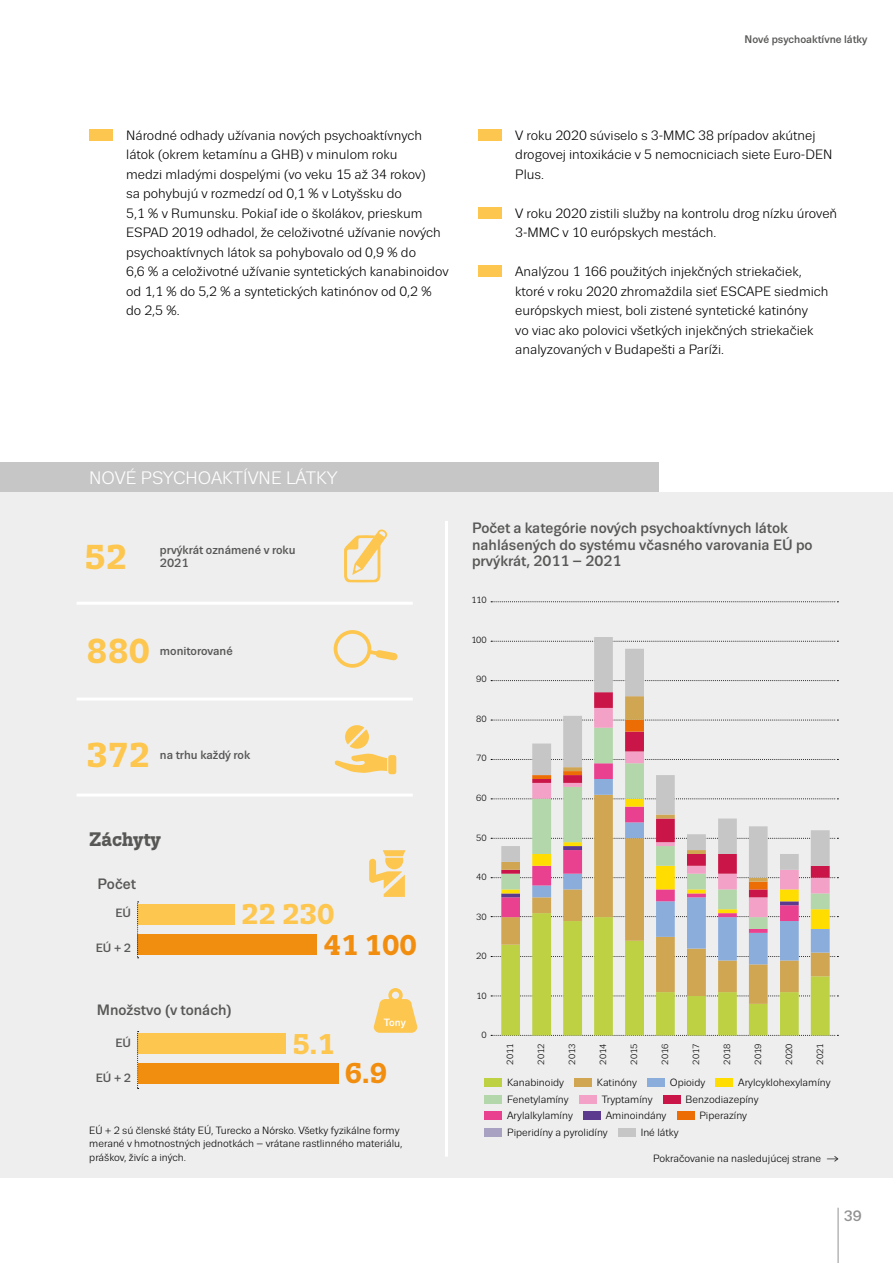
<style>
.page{position:relative;width:893px;height:1263px;background:#fff}
.page>*{position:absolute;margin:0;border:0;box-sizing:border-box;transform-origin:0 0}
.t1{font:700 34.5px "Trivia Slab";color:#fdc64f}
.t2{font:700 28.5px "Trivia Slab";color:#f28e0f}
.t3{font:700 28.5px "Trivia Slab";color:#fdc64f}
.infographic_slab{font:700 19.5px "Trivia Slab";color:#575756}
.picture_number__grey{font:18px "Trivia Sans";color:#fff}
.infographs_name{font:500 15px/16.5px "Trivia Sans";color:#575756}
.t4{font:500 15px "Trivia Sans";color:#929292}
.regular_text{font:13.5px/19.5px "Trivia Sans";color:#000}
.picture_name{font:500 12px/13.5px "Trivia Sans";color:#575756}
.picture_name_right{font:500 12px "Trivia Sans";color:#575756}
.t5{font:500 10.95px "Trivia Sans";color:#575756}
.picture_description{font:10.5px/13.5px "Trivia Sans";color:#000}
.picture_name-2{font:500 10.5px "Trivia Sans";color:#fff}
.graph_legend{font:9px "Trivia Sans";letter-spacing:-.01em;color:#000}
.s1{font-style:inherit}
</style>
<div class="page">
<div style="left:0;top:492px;width:893px;height:686px;background:#eee"></div>
<hr style="left:838px;top:1208px;width:1px;height:55px;background:#929292">
<div style="left:89px;top:129px;width:24px;height:12px;background:#fdc64f"></div>
<div style="left:478px;top:129px;width:24px;height:12px;background:#fdc64f"></div>
<div style="left:478px;top:207px;width:24px;height:12px;background:#fdc64f"></div>
<div style="left:478px;top:266px;width:24px;height:11px;background:#fdc64f"></div>
<div style="left:0;top:462px;width:658px;height:30px;background:#c6c6c6"></div>
<hr style="left:445px;top:521px;width:3px;height:636px;background:#fff">
<hr style="left:77px;top:602px;width:336px;height:3px;background:#fff">
<hr style="left:77px;top:697px;width:336px;height:3px;background:#fff">
<hr style="left:77px;top:793px;width:336px;height:3px;background:#fff">
<svg style="left:344px;top:529px;width:43px;height:53px"></svg>
<svg style="left:334px;top:630px;width:63px;height:38px"></svg>
<div style="left:388px;top:755px;width:8px;height:19px;background:#fdc64f;border-radius:3px"></div>
<svg style="left:335px;top:725px;width:52px;height:48px"></svg>
<svg style="left:491px;top:601px;width:347px;height:1px"></svg>
<svg style="left:491px;top:680px;width:347px;height:1px"></svg>
<svg style="left:491px;top:641px;width:347px;height:1px"></svg>
<svg style="left:369px;top:850px;width:37px;height:47px"></svg>
<div style="left:138px;top:904px;width:97px;height:20px;background:#fdc64f"></div>
<div style="left:138px;top:935px;width:179px;height:20px;background:#f28e0f"></div>
<svg style="left:137px;top:902px;width:2px;height:56px"></svg>
<div style="left:138px;top:1034px;width:148px;height:20px;background:#fdc64f"></div>
<div style="left:138px;top:1063px;width:200px;height:20px;background:#f28e0f"></div>
<svg style="left:374px;top:988px;width:43px;height:45px"></svg>
<svg style="left:137px;top:1031px;width:2px;height:58px"></svg>
<div style="left:485px;top:1078px;width:17px;height:9px;background:#bdd143"></div>
<div style="left:574px;top:1078px;width:18px;height:9px;background:#d0a653"></div>
<div style="left:647px;top:1078px;width:18px;height:9px;background:#8baddc"></div>
<div style="left:716px;top:1078px;width:17px;height:9px;background:#fd0"></div>
<div style="left:485px;top:1095px;width:17px;height:8px;background:#b3d7ab"></div>
<div style="left:579px;top:1095px;width:17px;height:8px;background:#f3a1c6"></div>
<div style="left:663px;top:1095px;width:17px;height:8px;background:#ca1548"></div>
<div style="left:485px;top:1111px;width:17px;height:9px;background:#e94190"></div>
<div style="left:583px;top:1111px;width:17px;height:9px;background:#5c3b8f"></div>
<div style="left:677px;top:1111px;width:17px;height:9px;background:#ed6d05"></div>
<div style="left:485px;top:1128px;width:17px;height:8px;background:#a9a1c2"></div>
<div style="left:618px;top:1128px;width:17px;height:8px;background:#c6c6c6"></div>
<svg style="left:491px;top:720px;width:347px;height:316px"></svg>
<svg style="left:501px;top:637px;width:329px;height:241px"></svg>
<p class="t5" style="left:744px;top:33px;width:124px">Nové psychoaktívne látky</p>
<p class="regular_text" style="left:126px;top:125px;width:324px">Národné odhady užívania nových psychoaktívnych látok (okrem ketamínu a GHB) v minulom roku<br>medzi mladými dospelými (vo veku 15 až 34 rokov)<br>sa pohybujú v rozmedzí od 0,1 % v Lotyšsku do<br>5,1 % v Rumunsku. Pokiaľ ide o školákov, prieskum ESPAD 2019 odhadol, že celoživotné užívanie nových psychoaktívnych látok sa pohybovalo od 0,9 % do<br>6,6 % a celoživotné užívanie syntetických kanabinoidov od 1,1 % do 5,2 % a syntetických katinónov od 0,2 % do 2,5 %.</p>
<p class="regular_text" style="left:515px;top:125px;width:319px">V roku 2020 súviselo s 3-MMC 38 prípadov akútnej drogovej intoxikácie v 5 nemocniciach siete Euro-DEN<br>Plus.</p>
<p class="regular_text" style="left:515px;top:203px;width:324px">V roku 2020 zistili služby na kontrolu drog nízku úroveň<br>3-MMC v 10 európskych mestách.</p>
<p class="regular_text" style="left:515px;top:262px;width:315px">Analýzou 1 166 použitých injekčných striekačiek, ktoré v roku 2020 zhromaždila sieť ESCAPE siedmich európskych miest, boli zistené syntetické katinóny<br>vo viac ako polovici všetkých injekčných striekačiek analyzovaných v Budapešti a Paríži.</p>
<p class="picture_number__grey" style="left:89px;top:468px;width:250px">NOVÉ PSYCHOAKTÍVNE LÁTKY</p>
<p class="infographs_name" style="left:472px;top:520px;width:342px">Počet a kategórie nových psychoaktívnych látok nahlásených do systému včasného varovania EÚ po</p>
<p class="t1" style="left:85px;top:538px;width:44px">52</p>
<p class="infographs_name" style="left:472px;top:553px;width:151px">prvýkrát, 2011 – 2021</p>
<p class="picture_name" style="left:160px;top:543px;width:137px">prvýkrát oznámené v roku<br>2021</p>
<p class="t1" style="left:87px;top:632px;width:65px">880</p>
<p class="picture_name" style="left:160px;top:645px;width:74px">monitorované</p>
<p class="t1" style="left:87px;top:736px;width:65px">372</p>
<p class="picture_name" style="left:160px;top:748px;width:92px">na trhu každý rok</p>
<p class="infographic_slab" style="left:89px;top:829px;width:73px">Záchyty</p>
<p class="infographs_name" style="left:98px;top:876px;width:40px">Počet</p>
<p class="picture_name_right" style="left:115px;top:906px;width:17px">EÚ</p>
<p class="picture_name_right" style="left:96px;top:942px;width:37px">EÚ + 2</p>
<p class="t3" style="left:241px;top:898px;width:95px">22 230</p>
<p class="t2" style="left:324px;top:929px;width:95px">41 100</p>
<p class="infographs_name" style="left:97px;top:1002px;width:137px">Množstvo (v tonách)</p>
<p class="picture_name_right" style="left:115px;top:1036px;width:17px">EÚ</p>
<p class="t3" style="left:292px;top:1028px;width:44px">5.1</p>
<p class="picture_name-2" style="left:384px;top:1017px;width:24px">Tony</p>
<p class="picture_name_right" style="left:96px;top:1071px;width:37px">EÚ + 2</p>
<p class="t2" style="left:345px;top:1057px;width:44px">6.9</p>
<p class="picture_description" style="left:89px;top:1124px;width:315px">EÚ + 2 sú členské štáty EÚ, Turecko a Nórsko. Všetky fyzikálne formy merané v hmotnostných jednotkách – vrátane rastlinného materiálu, práškov, živíc a iných.</p>
<p class="graph_legend" style="left:471px;top:595px;width:17px">110</p>
<p class="graph_legend" style="left:471px;top:635px;width:17px">100</p>
<p class="graph_legend" style="left:476px;top:674px;width:12px">90</p>
<p class="graph_legend" style="left:476px;top:714px;width:12px">80</p>
<p class="graph_legend" style="left:476px;top:754px;width:12px">70</p>
<p class="graph_legend" style="left:476px;top:793px;width:12px">60</p>
<p class="graph_legend" style="left:476px;top:833px;width:12px">50</p>
<p class="graph_legend" style="left:476px;top:872px;width:12px">40</p>
<p class="graph_legend" style="left:476px;top:912px;width:12px">30</p>
<p class="graph_legend" style="left:476px;top:951px;width:12px">20</p>
<p class="graph_legend" style="left:476px;top:991px;width:12px">10</p>
<p class="graph_legend" style="left:481px;top:1030px;width:7px">0</p>
<p class="graph_legend" style="left:505px;top:1064px;width:22px;rotate:-90deg">2011</p>
<p class="graph_legend" style="left:536px;top:1064px;width:22px;rotate:-90deg">2012</p>
<p class="graph_legend" style="left:567px;top:1064px;width:22px;rotate:-90deg">2013</p>
<p class="graph_legend" style="left:598px;top:1064px;width:22px;rotate:-90deg">2014</p>
<p class="graph_legend" style="left:629px;top:1064px;width:22px;rotate:-90deg">2015</p>
<p class="graph_legend" style="left:660px;top:1064px;width:22px;rotate:-90deg">2016</p>
<p class="graph_legend" style="left:691px;top:1064px;width:22px;rotate:-90deg">2017</p>
<p class="graph_legend" style="left:722px;top:1064px;width:22px;rotate:-90deg">2018</p>
<p class="graph_legend" style="left:753px;top:1064px;width:22px;rotate:-90deg">2019</p>
<p class="graph_legend" style="left:784px;top:1064px;width:22px;rotate:-90deg">2020</p>
<p class="graph_legend" style="left:815px;top:1064px;width:22px;rotate:-90deg">2021</p>
<p class="picture_description" style="left:507px;top:1076px;width:58px">Kanabinoidy</p>
<p class="picture_description" style="left:597px;top:1076px;width:42px">Katinóny</p>
<p class="picture_description" style="left:670px;top:1076px;width:37px">Opioidy</p>
<p class="picture_description" style="left:738px;top:1076px;width:94px">Arylcyklohexylamíny</p>
<p class="picture_description" style="left:507px;top:1093px;width:63px">Fenetylamíny</p>
<p class="picture_description" style="left:602px;top:1093px;width:52px">Tryptamíny</p>
<p class="picture_description" style="left:686px;top:1093px;width:75px">Benzodiazepíny</p>
<p class="picture_description" style="left:507px;top:1109px;width:67px">Arylalkylamíny</p>
<p class="picture_description" style="left:606px;top:1109px;width:62px">Aminoindány</p>
<p class="picture_description" style="left:699px;top:1109px;width:49px">Piperazíny</p>
<p class="picture_description" style="left:507px;top:1126px;width:102px">Piperidíny a pyrolidíny</p>
<p class="picture_description" style="left:641px;top:1126px;width:39px">Iné látky</p>
<p class="picture_description" style="left:653px;top:1151px;width:187px">Pokračovanie na nasledujúcej strane –<span class="s1">&gt;</span></p>
<p class="t4" style="left:844px;top:1208px;width:19px">39</p>
</div>
